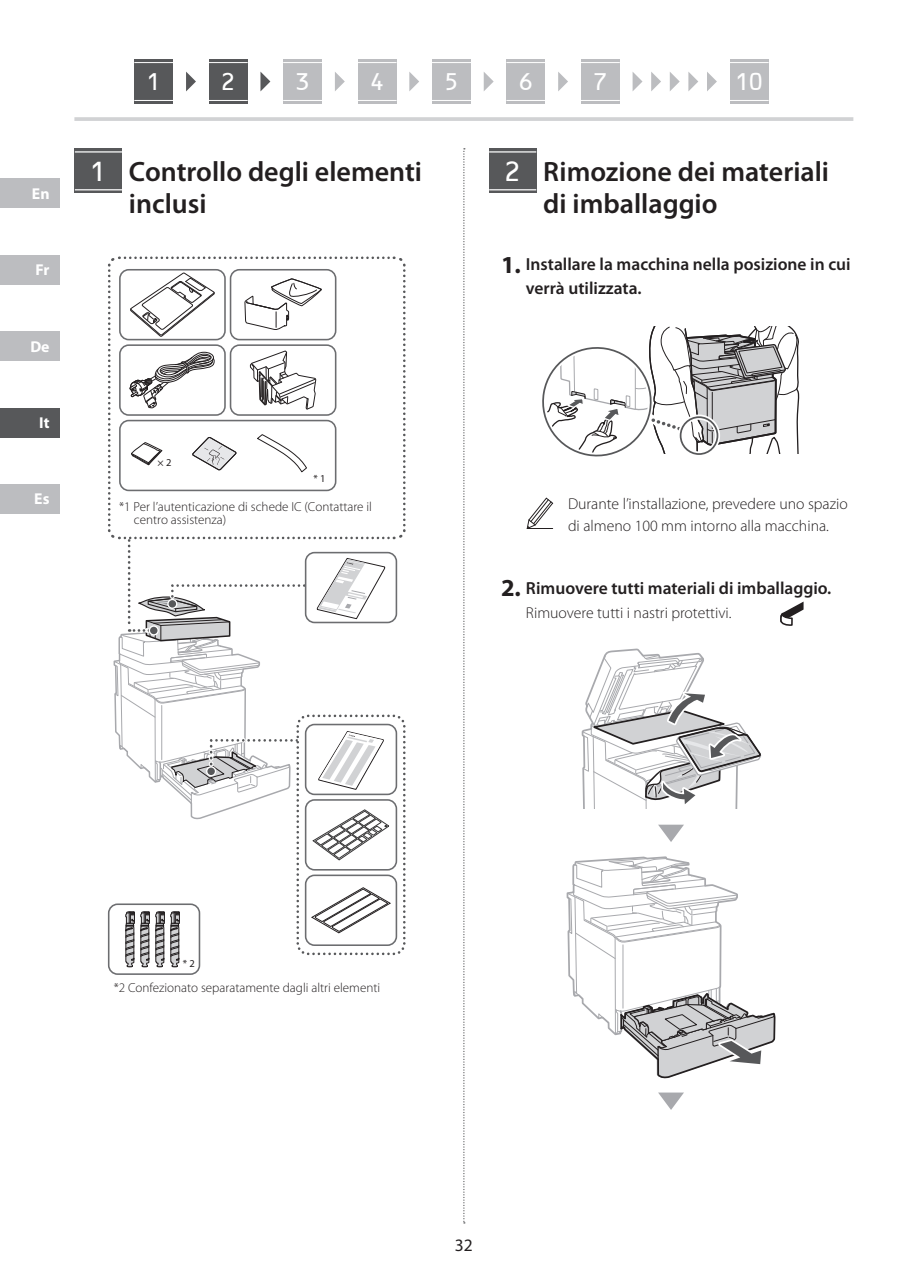
<style>
.page{position:relative;width:903px;height:1275px;background:#fff}
.page>*{position:absolute;margin:0;border:0;box-sizing:border-box;transform-origin:0 0}
.t1{font:600 28px/31.5px "Myriad Pro";color:#231f20}
.t2{font:28px "OCRB";color:#fff}
.t3{font:24.5px "OCRB";color:#fff}
.t4{font:600 17.5px/24.5px "Myriad Pro";color:#231f20}
.t5{font:17.5px "Myriad Pro";color:#231f20}
.t6{font:300 15.75px/21.9px "Myriad Pro";color:#231f20}
.t7{font:700 15.75px "Myriad Pro";color:#fff}
.t8{font:300 13.12px/13.1px "Myriad Pro";color:#231f20}
.t9{font:10.5px "Myriad Pro";color:#231f20}
.s1{font-weight:700;font-size:24.5px}
</style>
<div class="page">
<hr style="left:74px;top:117px;width:779px;height:4px;background:#d1d2d4">
<div style="left:0;top:484px;width:60px;height:30px;background:#bcbdc0"></div>
<div style="left:0;top:255px;width:60px;height:30px;background:#bcbdc0"></div>
<div style="left:0;top:179px;width:60px;height:29px;background:#bcbdc0"></div>
<div style="left:0;top:331px;width:60px;height:30px;background:#bcbdc0"></div>
<div style="left:0;top:408px;width:60px;height:30px;background:#57585a"></div>
<svg style="left:463px;top:148px;width:2px;height:1075px"></svg>
<svg style="left:186px;top:72px;width:10px;height:19px"></svg>
<svg style="left:260px;top:72px;width:10px;height:19px"></svg>
<svg style="left:335px;top:72px;width:10px;height:19px"></svg>
<svg style="left:409px;top:72px;width:10px;height:19px"></svg>
<svg style="left:484px;top:72px;width:10px;height:19px"></svg>
<svg style="left:558px;top:72px;width:10px;height:19px"></svg>
<div style="left:209px;top:59px;width:39px;height:45px;background:#57585a"></div>
<hr style="left:209px;top:62px;width:39px;height:1px;background:#fff">
<hr style="left:209px;top:100px;width:39px;height:1px;background:#fff">
<div style="left:134px;top:59px;width:39px;height:45px;background:#57585a"></div>
<hr style="left:134px;top:62px;width:39px;height:1px;background:#fff">
<hr style="left:134px;top:100px;width:39px;height:1px;background:#fff">
<div style="left:283px;top:59px;width:39px;height:45px;background:#bcbdc0"></div>
<hr style="left:283px;top:62px;width:39px;height:1px;background:#fff">
<hr style="left:283px;top:100px;width:39px;height:1px;background:#fff">
<div style="left:358px;top:59px;width:38px;height:45px;background:#bcbdc0"></div>
<hr style="left:358px;top:62px;width:38px;height:1px;background:#fff">
<hr style="left:358px;top:100px;width:38px;height:1px;background:#fff">
<div style="left:432px;top:59px;width:39px;height:45px;background:#bcbdc0"></div>
<hr style="left:432px;top:62px;width:39px;height:1px;background:#fff">
<hr style="left:432px;top:100px;width:39px;height:1px;background:#fff">
<div style="left:506px;top:59px;width:39px;height:45px;background:#bcbdc0"></div>
<hr style="left:506px;top:62px;width:39px;height:1px;background:#fff">
<hr style="left:506px;top:100px;width:39px;height:1px;background:#fff">
<div style="left:581px;top:59px;width:39px;height:45px;background:#bcbdc0"></div>
<hr style="left:581px;top:62px;width:39px;height:1px;background:#fff">
<hr style="left:581px;top:100px;width:39px;height:1px;background:#fff">
<div style="left:730px;top:59px;width:39px;height:45px;background:#bcbdc0"></div>
<hr style="left:730px;top:62px;width:39px;height:1px;background:#fff">
<hr style="left:730px;top:100px;width:39px;height:1px;background:#fff">
<svg style="left:632px;top:72px;width:10px;height:19px"></svg>
<svg style="left:651px;top:72px;width:10px;height:19px"></svg>
<svg style="left:670px;top:72px;width:10px;height:19px"></svg>
<svg style="left:688px;top:72px;width:10px;height:19px"></svg>
<svg style="left:707px;top:72px;width:10px;height:19px"></svg>
<div style="left:108px;top:903px;width:92px;height:72px;border:2px solid #6c6d70;border-radius:9px"></div>
<svg style="left:107px;top:256px;width:299px;height:711px"></svg>
<div style="left:119px;top:344px;width:107px;height:72px;border:2px solid #6c6d70;border-radius:9px"></div>
<div style="left:75px;top:149px;width:47px;height:44px;background:#57585a"></div>
<hr style="left:75px;top:151px;width:47px;height:2px;background:#fff">
<hr style="left:75px;top:189px;width:47px;height:1px;background:#fff">
<svg style="left:542px;top:326px;width:258px;height:131px"></svg>
<svg style="left:526px;top:497px;width:28px;height:32px"></svg>
<svg style="left:581px;top:648px;width:181px;height:161px"></svg>
<svg style="left:658px;top:825px;width:26px;height:17px"></svg>
<svg style="left:567px;top:856px;width:208px;height:222px"></svg>
<svg style="left:658px;top:1092px;width:26px;height:18px"></svg>
<div style="left:489px;top:149px;width:47px;height:44px;background:#57585a"></div>
<hr style="left:489px;top:151px;width:47px;height:2px;background:#fff">
<hr style="left:489px;top:189px;width:47px;height:1px;background:#fff">
<svg style="left:780px;top:601px;width:24px;height:25px"></svg>
<p class="t7" style="left:32px;top:183px;width:19px">En</p>
<p class="t7" style="left:36px;top:260px;width:15px">Fr</p>
<p class="t7" style="left:30px;top:336px;width:21px">De</p>
<p class="t7" style="left:39px;top:412px;width:12px">It</p>
<p class="t7" style="left:34px;top:489px;width:17px">Es</p>
<h2 class="t3" style="left:146px;top:73px;width:16px">1</h2>
<h2 class="t3" style="left:221px;top:73px;width:16px">2</h2>
<h2 class="t3" style="left:295px;top:73px;width:16px">3</h2>
<h2 class="t3" style="left:370px;top:73px;width:16px">4</h2>
<h2 class="t3" style="left:444px;top:73px;width:16px">5</h2>
<h2 class="t3" style="left:518px;top:73px;width:16px">6</h2>
<h2 class="t3" style="left:593px;top:73px;width:16px">7</h2>
<h2 class="t3" style="left:735px;top:73px;width:30px">10</h2>
<h1 class="t2" style="left:504px;top:161px;width:18px">12</h1>
<h1 class="t2" style="left:90px;top:161px;width:18px">1</h1>
<h1 class="t1" style="left:543px;top:155px;width:287px">Rimozione dei materiali di imballaggio</h1>
<h3 class="t4" style="left:526px;top:251px;width:326px;text-indent:-25px"><span class="s1">1.</span> Installare la macchina nella posizione in cui verrà utilizzata.</h3>
<h1 class="t1" style="left:129px;top:155px;width:295px">Controllo degli elementi inclusi</h1>
<p class="t9" style="left:158px;top:456px;width:15px">× 2</p>
<p class="t9" style="left:313px;top:472px;width:13px">* 1</p>
<p class="t8" style="left:134px;top:500px;width:239px;text-indent:-15px">*1 Per l’autenticazione di schede IC (Contattare il centro assistenza)</p>
<p class="t6" style="left:568px;top:493px;width:281px">Durante l’installazione, prevedere uno spazio di almeno 100 mm intorno alla macchina.</p>
<h3 class="t4" style="left:501px;top:575px;width:332px"><span class="s1">2.</span> Rimuovere tutti materiali di imballaggio.</h3>
<p class="t6" style="left:526px;top:602px;width:207px">Rimuovere tutti i nastri protettivi.</p>
<p class="t9" style="left:183px;top:957px;width:13px">* 2</p>
<p class="t8" style="left:114px;top:981px;width:268px">*2 Confezionato separatamente dagli altri elementi</p>
<h3 class="t5" style="left:455px;top:1234px;width:19px">32</h3>
</div>
